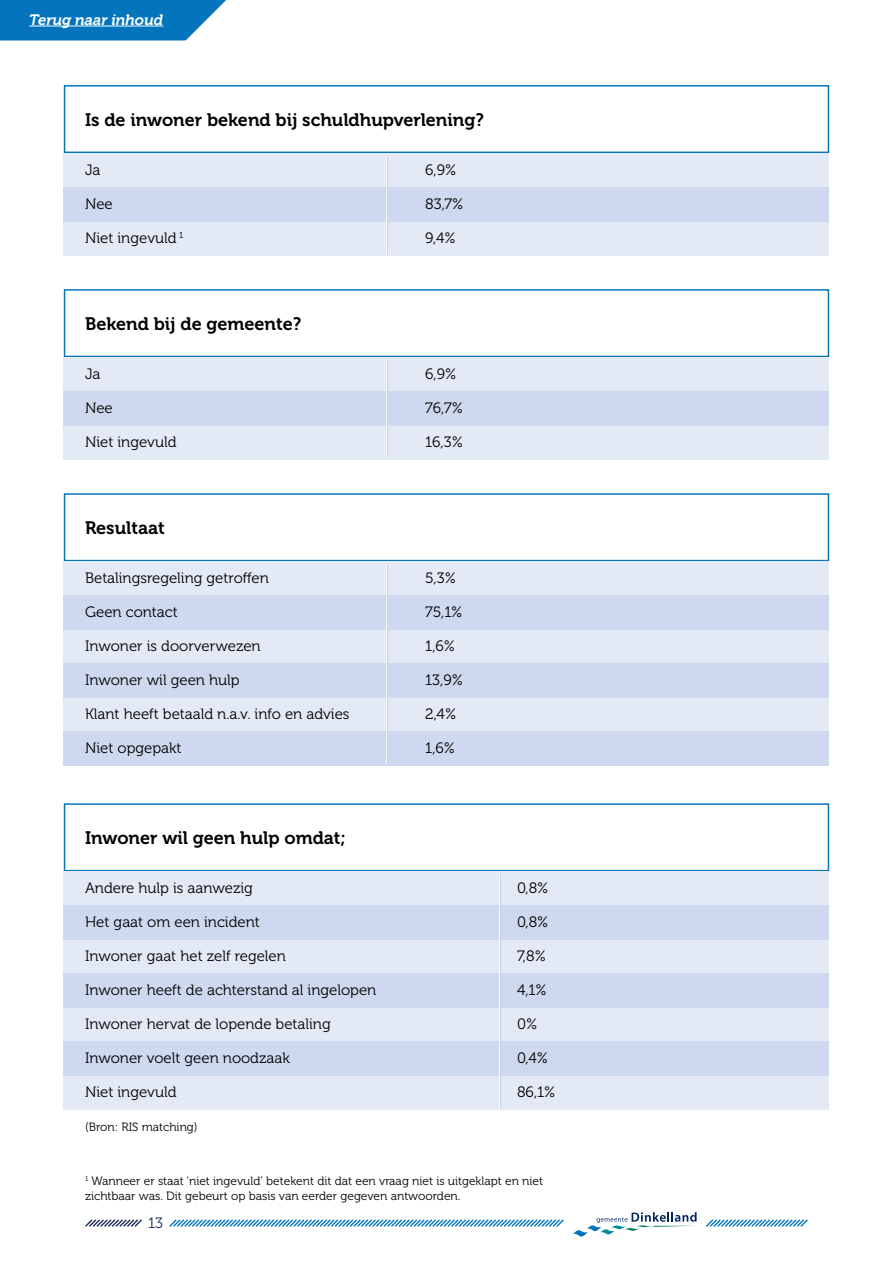
<style>
.page{position:relative;width:893px;height:1263px;background:#fff}
.page>*{position:absolute;margin:0;border:0;box-sizing:border-box;transform-origin:0 0}
.t1{font:18px "Museo 700";color:#000}
.t2{font:15px "Museo 300";color:#000}
.t3{font:italic 15px "Museo 700";color:#fff}
.t4{font:15px "Museo 300";color:#1d2b5b}
.t5{font:12px/15px "Museo 300";color:#000}
</style>
<div class="page">
<svg style="left:169px;top:1219px;width:395px;height:8px"></svg>
<svg style="left:85px;top:1219px;width:57px;height:8px"></svg>
<svg style="left:706px;top:1219px;width:102px;height:8px"></svg>
<div style="left:64px;top:85px;width:765px;height:68px;background:#fff;border:2px solid #0475bc"></div>
<div style="left:64px;top:289px;width:765px;height:68px;background:#fff;border:2px solid #0475bc"></div>
<div style="left:64px;top:493px;width:765px;height:68px;background:#fff;border:2px solid #0475bc"></div>
<div style="left:64px;top:803px;width:765px;height:68px;background:#fff;border:2px solid #0475bc"></div>
<div style="left:64px;top:153px;width:765px;height:34px;background:#e4e9f6"></div>
<div style="left:64px;top:357px;width:765px;height:34px;background:#e4e9f6"></div>
<div style="left:64px;top:561px;width:765px;height:34px;background:#e4e9f6"></div>
<div style="left:64px;top:871px;width:765px;height:34px;background:#e4e9f6"></div>
<div style="left:64px;top:221px;width:765px;height:34px;background:#e4e9f6"></div>
<div style="left:64px;top:425px;width:765px;height:34px;background:#e4e9f6"></div>
<div style="left:64px;top:629px;width:765px;height:34px;background:#e4e9f6"></div>
<div style="left:64px;top:939px;width:765px;height:34px;background:#e4e9f6"></div>
<div style="left:64px;top:697px;width:765px;height:34px;background:#e4e9f6"></div>
<div style="left:64px;top:1007px;width:765px;height:34px;background:#e4e9f6"></div>
<div style="left:64px;top:1075px;width:765px;height:34px;background:#e4e9f6"></div>
<div style="left:64px;top:187px;width:765px;height:34px;background:#ced8ee"></div>
<div style="left:64px;top:391px;width:765px;height:34px;background:#ced8ee"></div>
<div style="left:64px;top:595px;width:765px;height:34px;background:#ced8ee"></div>
<div style="left:64px;top:905px;width:765px;height:34px;background:#ced8ee"></div>
<div style="left:64px;top:663px;width:765px;height:34px;background:#ced8ee"></div>
<div style="left:64px;top:731px;width:765px;height:34px;background:#ced8ee"></div>
<div style="left:64px;top:973px;width:765px;height:34px;background:#ced8ee"></div>
<div style="left:64px;top:1041px;width:765px;height:34px;background:#ced8ee"></div>
<hr style="left:387px;top:155px;width:1px;height:99px;background:#b8c8e7">
<hr style="left:386px;top:155px;width:1px;height:99px;background:#fff">
<hr style="left:387px;top:360px;width:1px;height:98px;background:#b8c8e7">
<hr style="left:386px;top:360px;width:1px;height:98px;background:#fff">
<hr style="left:387px;top:564px;width:1px;height:200px;background:#b8c8e7">
<hr style="left:386px;top:564px;width:1px;height:200px;background:#fff">
<hr style="left:500px;top:874px;width:1px;height:234px;background:#b8c8e7">
<hr style="left:499px;top:874px;width:1px;height:234px;background:#fff">
<svg style="left:0;top:0;width:226px;height:40px;background:#1b81c2"></svg>
<hr style="left:29px;top:26px;width:134px;height:1px;background:#fff">
<svg style="left:573px;top:1212px;width:124px;height:24px"></svg>
<p class="t3" style="left:29px;top:11px;width:136px">Terug naar inhoud</p>
<p class="t1" style="left:85px;top:110px;width:401px">Is de inwoner bekend bij schuldhupverlening?</p>
<p class="t2" style="left:85px;top:161px;width:17px">Ja</p>
<p class="t2" style="left:425px;top:161px;width:33px">6,9%</p>
<p class="t2" style="left:85px;top:195px;width:29px">Nee</p>
<p class="t2" style="left:425px;top:195px;width:40px">83,7%</p>
<p class="t2" style="left:85px;top:229px;width:100px">Niet ingevuld <sup>1</sup></p>
<p class="t2" style="left:425px;top:229px;width:32px">9,4%</p>
<p class="t1" style="left:85px;top:314px;width:218px">Bekend bij de gemeente?</p>
<p class="t2" style="left:85px;top:365px;width:17px">Ja</p>
<p class="t2" style="left:425px;top:365px;width:33px">6,9%</p>
<p class="t2" style="left:85px;top:399px;width:29px">Nee</p>
<p class="t2" style="left:425px;top:399px;width:39px">76,7%</p>
<p class="t2" style="left:85px;top:433px;width:93px">Niet ingevuld</p>
<p class="t2" style="left:425px;top:433px;width:39px">16,3%</p>
<p class="t1" style="left:85px;top:518px;width:81px">Resultaat</p>
<p class="t2" style="left:85px;top:570px;width:185px">Betalingsregeling getroffen</p>
<p class="t2" style="left:425px;top:570px;width:32px">5,3%</p>
<p class="t2" style="left:85px;top:604px;width:94px">Geen contact</p>
<p class="t2" style="left:425px;top:604px;width:39px">75,1%</p>
<p class="t2" style="left:85px;top:638px;width:177px">Inwoner is doorverwezen</p>
<p class="t2" style="left:425px;top:638px;width:31px">1,6%</p>
<p class="t2" style="left:85px;top:672px;width:156px">Inwoner wil geen hulp</p>
<p class="t2" style="left:425px;top:672px;width:39px">13,9%</p>
<p class="t2" style="left:85px;top:706px;width:266px">Klant heeft betaald n.a.v. info en advies</p>
<p class="t2" style="left:425px;top:706px;width:33px">2,4%</p>
<p class="t2" style="left:85px;top:740px;width:98px">Niet opgepakt</p>
<p class="t2" style="left:425px;top:740px;width:31px">1,6%</p>
<p class="t1" style="left:85px;top:828px;width:263px">Inwoner wil geen hulp omdat;</p>
<p class="t2" style="left:85px;top:880px;width:169px">Andere hulp is aanwezig</p>
<p class="t2" style="left:517px;top:880px;width:33px">0,8%</p>
<p class="t2" style="left:85px;top:914px;width:176px">Het gaat om een incident</p>
<p class="t2" style="left:517px;top:914px;width:33px">0,8%</p>
<p class="t2" style="left:85px;top:948px;width:202px">Inwoner gaat het zelf regelen</p>
<p class="t2" style="left:517px;top:948px;width:30px">7,8%</p>
<p class="t2" style="left:85px;top:982px;width:293px">Inwoner heeft de achterstand al ingelopen</p>
<p class="t2" style="left:517px;top:982px;width:31px">4,1%</p>
<p class="t2" style="left:85px;top:1016px;width:247px">Inwoner hervat de lopende betaling</p>
<p class="t2" style="left:517px;top:1016px;width:22px">0%</p>
<p class="t2" style="left:85px;top:1050px;width:206px">Inwoner voelt geen noodzaak</p>
<p class="t2" style="left:517px;top:1050px;width:32px">0,4%</p>
<p class="t2" style="left:85px;top:1084px;width:93px">Niet ingevuld</p>
<p class="t2" style="left:517px;top:1084px;width:40px">86,1%</p>
<p class="t5" style="left:85px;top:1120px;width:114px">(Bron: RIS matching)</p>
<p class="t5" style="left:85px;top:1174px;width:460px"><sup>1</sup> Wanneer er staat ‘niet ingevuld’ betekent dit dat een vraag niet is uitgeklapt en niet zichtbaar was. Dit gebeurt op basis van eerder gegeven antwoorden.</p>
<p class="t4" style="left:148px;top:1215px;width:16px">13</p>
</div>
